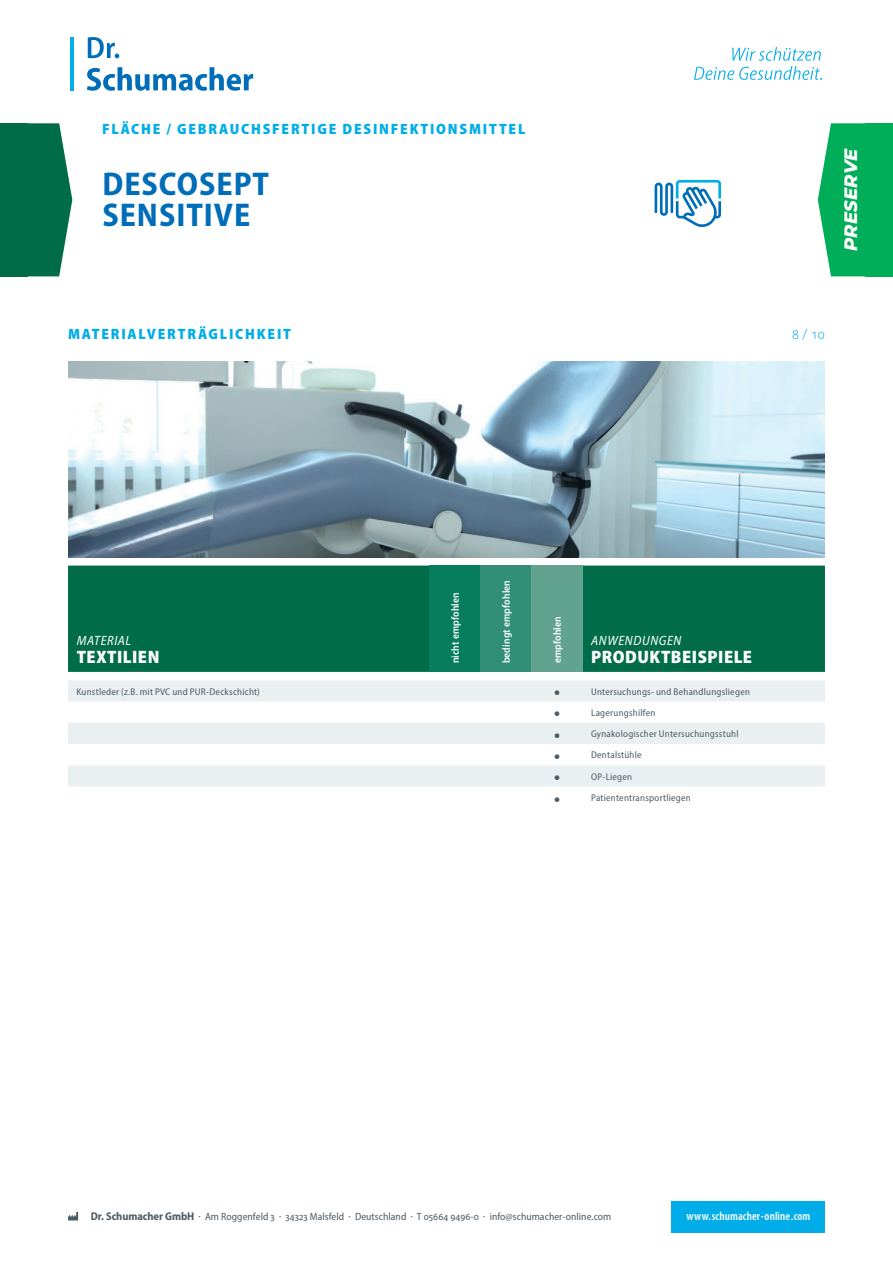
<style>
.page{position:relative;width:893px;height:1263px;background:#fff}
.page>*{position:absolute;margin:0;border:0;box-sizing:border-box;transform-origin:0 0}
.t1{font:700 semi-condensed 33px/30.8px "Myriad Pro";letter-spacing:.03em;color:#006db8}
.t2{font:900 semi-condensed 18px "Myriad Pro";letter-spacing:.03em;color:#fff}
.t3{font:italic 800 18px "Montserrat";color:#fff}
.t4{font:900 semi-condensed 15px "Myriad Pro";letter-spacing:.12em;color:#00ade8}
.t5{font:300 semi-condensed 15px "Myriad Pro";color:#00ade8}
.t6{font:italic semi-condensed 13.5px "Myriad Pro";letter-spacing:.045em;color:#fff}
.t7{font:600 condensed 12px "Myriad Pro";letter-spacing:.01em;color:#fff}
.t8{font:semi-condensed 10.5px "Myriad Pro";letter-spacing:.005em;color:#4d5b64}
.t9{font:600 semi-condensed 10.5px "Myriad Pro";letter-spacing:.01em;color:#fff}
.t10{font:semi-condensed 9.75px "Myriad Pro";letter-spacing:.025em;color:#4d5b64}
.s1{font-weight:900;font-stretch:normal;font-size:16.5px}
.s2{font-weight:700;font-size:11.25px}
</style>
<div class="page">
<div style="left:68px;top:566px;width:757px;height:106px;background:#006c48"></div>
<div style="left:429px;top:566px;width:51px;height:106px;background:#077d5e"></div>
<div style="left:480px;top:566px;width:51px;height:106px;background:#318f77"></div>
<div style="left:531px;top:566px;width:52px;height:106px;background:#62a38f"></div>
<div style="left:68px;top:680px;width:757px;height:21px;background:#eaeff2"></div>
<svg style="left:68px;top:723px;width:757px;height:64px;fill:#eaeff2"></svg>
<img style="left:68px;top:361px;width:757px;height:196px">
<hr style="left:70px;top:37px;width:4px;height:53px;background:#00ade8">
<svg style="left:87px;top:67px;width:166px;height:24px"></svg>
<svg style="left:88px;top:37px;width:31px;height:21px"></svg>
<svg style="left:694px;top:47px;width:128px;height:33px"></svg>
<svg style="left:28px;top:123px;width:44px;height:153px;background:#248162"></svg>
<div style="left:865px;top:123px;width:28px;height:153px;background:#00ad58"></div>
<svg style="left:818px;top:123px;width:47px;height:153px;background:#23b86e"></svg>
<div style="left:0;top:123px;width:28px;height:153px;background:#006c48"></div>
<svg style="left:655px;top:180px;width:66px;height:47px"></svg>
<div style="left:672px;top:1201px;width:153px;height:32px;background:#00ade8"></div>
<svg style="left:68px;top:1212px;width:10px;height:8px"></svg>
<h3 class="t4" style="left:102px;top:119px;width:425px">FLÄCHE / GEBRAUCHSFERTIGE DESINFEKTIONSMITTEL</h3>
<h1 class="t1" style="left:102px;top:168px;width:168px">DESCOSEPT<br>SENSITIVE</h1>
<h2 class="t3" style="left:838px;top:251px;width:105px;rotate:-90deg">PRESERVE</h2>
<h3 class="t4" style="left:68px;top:324px;width:225px">MATERIALVERTRÄGLICHKEIT</h3>
<h3 class="t5" style="left:792px;top:325px;width:34px">8 / 10</h3>
<h3 class="t6" style="left:77px;top:633px;width:56px">MATERIAL</h3>
<h2 class="t2" style="left:77px;top:645px;width:84px">TEXTILIEN</h2>
<p class="t9" style="left:449px;top:663px;width:73px;rotate:-90deg">nicht empfohlen</p>
<p class="t9" style="left:500px;top:663px;width:85px;rotate:-90deg">bedingt empfohlen</p>
<p class="t9" style="left:551px;top:663px;width:49px;rotate:-90deg">empfohlen</p>
<h3 class="t6" style="left:591px;top:633px;width:92px">ANWENDUNGEN</h3>
<h2 class="t2" style="left:591px;top:645px;width:162px">PRODUKTBEISPIELE</h2>
<p class="t10" style="left:77px;top:685px;width:185px">Kunstleder (z.B. mit PVC und PUR-Deckschicht)</p>
<p class="t10" style="left:554px;top:685px;width:197px"><span class="s1">•</span> Untersuchungs- und Behandlungsliegen</p>
<p class="t10" style="left:554px;top:707px;width:103px"><span class="s1">•</span> Lagerungshilfen</p>
<p class="t10" style="left:554px;top:728px;width:186px"><span class="s1">•</span> Gynakologischer Untersuchungsstuhl</p>
<p class="t10" style="left:554px;top:749px;width:89px"><span class="s1">•</span> Dentalstühle</p>
<p class="t10" style="left:554px;top:770px;width:80px"><span class="s1">•</span> OP-Liegen</p>
<p class="t10" style="left:554px;top:792px;width:138px"><span class="s1">•</span> Patiententransportliegen</p>
<p class="t8" style="left:91px;top:1210px;width:522px"><span class="s2">Dr. Schumacher GmbH</span> · Am Roggenfeld 3 · 34323 Malsfeld · Deutschland · T 05664 9496-0 · info@schumacher-online.com</p>
<p class="t7" style="left:686px;top:1209px;width:125px">www.schumacher-online.com</p>
</div>
